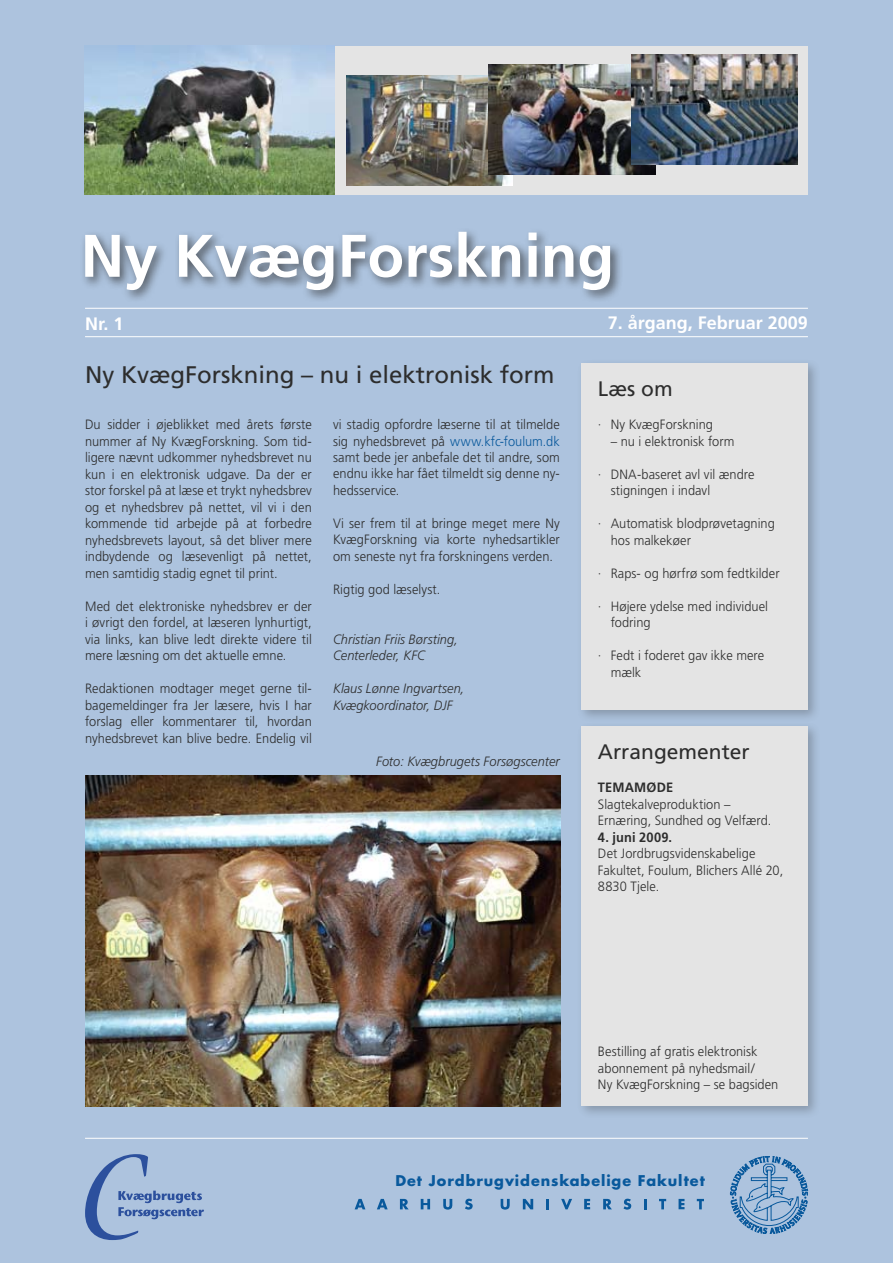
<style>
.page{position:relative;width:893px;height:1263px;background:#adc3de}
.page>*{position:absolute;margin:0;border:0;box-sizing:border-box;transform-origin:0 0}
.t1{font:700 60px "Frutiger";color:#fff}
.t2{font:24px "Frutiger";color:#2d2d2d}
.t3{font:21px "Frutiger";color:#2d2d2d}
.t4{font:700 18px "Frutiger";color:#fff}
.t5{font:700 14.4px "Futura";letter-spacing:.065em;color:#09599c}
.t6{font:300 13.5px/16.5px "Frutiger";letter-spacing:.005em;color:#2d2d2d;scale:.95 1}
.t7{font:italic 300 13.5px/16.5px "Frutiger";letter-spacing:.005em;color:#2d2d2d;scale:.95 1}
.t8{font:700 13.5px "Frutiger";letter-spacing:.015em;color:#2d2d2d;scale:.95 1}
.s1{color:#09599c}
</style>
<div class="page">
<svg style="left:85px;top:1154px;width:119px;height:86px"></svg>
<hr style="left:85px;top:336px;width:723px;height:1px;background:#fff">
<hr style="left:85px;top:308px;width:723px;height:1px;background:#fff">
<div style="left:80px;top:227px;width:544px;height:76px;background:#2d2d2d;opacity:.7"></div>
<div style="left:85px;top:46px;width:723px;height:149px;background:#e4e4e4"></div>
<hr style="left:85px;top:1138px;width:723px;height:1px;background:#fff">
<img style="left:347px;top:75px;width:165px;height:111px">
<img style="left:488px;top:65px;width:167px;height:109px">
<img style="left:632px;top:55px;width:166px;height:109px">
<div style="left:576px;top:721px;width:245px;height:397px;background:#2d2d2d;opacity:.3"></div>
<div style="left:581px;top:726px;width:227px;height:380px;background:#e4e4e4"></div>
<div style="left:576px;top:358px;width:245px;height:364px;background:#2d2d2d;opacity:.3"></div>
<div style="left:581px;top:363px;width:227px;height:347px;background:#e4e4e4"></div>
<img style="left:84px;top:46px;width:251px;height:149px">
<svg style="left:355px;top:1199px;width:10px;height:10px"></svg>
<svg style="left:377px;top:1199px;width:11px;height:10px"></svg>
<svg style="left:400px;top:1199px;width:9px;height:10px"></svg>
<svg style="left:421px;top:1199px;width:9px;height:10px"></svg>
<svg style="left:443px;top:1199px;width:9px;height:10px"></svg>
<svg style="left:465px;top:1199px;width:8px;height:10px"></svg>
<svg style="left:501px;top:1199px;width:9px;height:10px"></svg>
<svg style="left:523px;top:1199px;width:10px;height:10px"></svg>
<svg style="left:546px;top:1199px;width:3px;height:10px"></svg>
<svg style="left:561px;top:1199px;width:11px;height:10px"></svg>
<svg style="left:584px;top:1199px;width:6px;height:10px"></svg>
<svg style="left:603px;top:1199px;width:9px;height:10px"></svg>
<svg style="left:623px;top:1199px;width:8px;height:10px"></svg>
<svg style="left:644px;top:1199px;width:3px;height:10px"></svg>
<svg style="left:659px;top:1199px;width:7px;height:10px"></svg>
<svg style="left:679px;top:1199px;width:5px;height:10px"></svg>
<svg style="left:697px;top:1199px;width:7px;height:10px"></svg>
<svg style="left:730px;top:1156px;width:78px;height:78px"></svg>
<img style="left:85px;top:776px;width:475px;height:330px">
<h1 class="t1" style="left:81px;top:221px;width:535px">Ny KvægForskning</h1>
<h3 class="t4" style="left:85px;top:313px;width:40px">Nr. 1</h3>
<h3 class="t4" style="left:608px;top:312px;width:202px">7. årgang, Februar 2009</h3>
<h2 class="t2" style="left:85px;top:360px;width:471px">Ny KvægForskning – nu i elektronisk form</h2>
<p class="t6" style="left:85px;top:416px;width:240px;text-align:justify">Du sidder i øjeblikket med årets første nummer af Ny KvægForskning. Som tid&shy;ligere nævnt udkommer nyhedsbrevet nu kun i en elektronisk udgave. Da der er stor forskel på at læse et trykt nyhedsbrev og et nyhedsbrev på nettet, vil vi i den kommende tid arbejde på at forbedre nyhedsbrevets layout, så det bliver mere indbydende og læsevenligt på nettet, men samtidig stadig egnet til print.</p>
<p class="t6" style="left:85px;top:598px;width:240px;text-align:justify">Med det elektroniske nyhedsbrev er der i øvrigt den fordel, at læseren lynhurtigt, via links, kan blive ledt direkte videre til mere læsning om det aktuelle emne.</p>
<p class="t6" style="left:85px;top:680px;width:240px;text-align:justify">Redaktionen modtager meget gerne til&shy;bagemeldinger fra Jer læsere, hvis I har forslag eller kommentarer til, hvordan nyhedsbrevet kan blive bedre. Endelig vil</p>
<p class="t6" style="left:333px;top:416px;width:240px;text-align:justify">vi stadig opfordre læserne til at tilmelde sig nyhedsbrevet på <span class="s1">www.kfc-foulum.dk </span>samt bede jer anbefale det til andre, som endnu ikke har fået tilmeldt sig denne ny&shy;hedsservice.</p>
<p class="t6" style="left:333px;top:515px;width:240px;text-align:justify">Vi ser frem til at bringe meget mere Ny KvægForskning via korte nyhedsartikler om seneste nyt fra forskningens verden.</p>
<p class="t6" style="left:333px;top:581px;width:114px">Rigtig god læselyst.</p>
<p class="t7" style="left:333px;top:630px;width:133px">Christian Friis Børsting,<br>Centerleder, KFC</p>
<p class="t7" style="left:333px;top:680px;width:140px">Klaus Lønne Ingvartsen,<br>Kvægkoordinator, DJF</p>
<p class="t7" style="left:376px;top:753px;width:195px">Foto: Kvægbrugets Forsøgscenter</p>
<h3 class="t3" style="left:598px;top:376px;width:76px">Læs om</h3>
<p class="t6" style="left:598px;top:416px;width:123px">· Ny KvægForskning</p>
<p class="t6" style="left:611px;top:433px;width:132px">– nu i elektronisk form</p>
<p class="t6" style="left:611px;top:466px;width:153px;text-indent:-13px">· DNA-baseret avl vil ændre stigningen i indavl</p>
<p class="t6" style="left:611px;top:515px;width:174px;text-indent:-13px">· Automatisk blodprøvetagning hos malkekøer</p>
<p class="t6" style="left:598px;top:565px;width:193px">· Raps- og hørfrø som fedtkilder</p>
<p class="t6" style="left:611px;top:598px;width:167px;text-indent:-13px">· Højere ydelse med individuel fodring</p>
<p class="t6" style="left:611px;top:647px;width:163px;text-indent:-13px">· Fedt i foderet gav ikke mere mælk</p>
<h3 class="t3" style="left:598px;top:739px;width:153px">Arrangementer</h3>
<p class="t8" style="left:598px;top:779px;width:81px">Temamøde</p>
<p class="t6" style="left:598px;top:796px;width:184px">Slagtekalveproduktion –<br>Ernæring, Sundhed og Velfærd.</p>
<p class="t8" style="left:598px;top:829px;width:80px">4. juni 2009.</p>
<p class="t6" style="left:598px;top:845px;width:196px">Det Jordbrugsvidenskabelige<br>Fakultet, Foulum, Blichers Allé 20,<br>8830 Tjele.</p>
<p class="t6" style="left:598px;top:1043px;width:191px">Bestilling af gratis elektronisk abonnement på nyhedsmail/<br>Ny KvægForskning – se bagsiden</p>
<p class="t5" style="left:395px;top:1171px;width:311px">Det Jordbrugvidenskabelige Fakultet</p>
</div>
